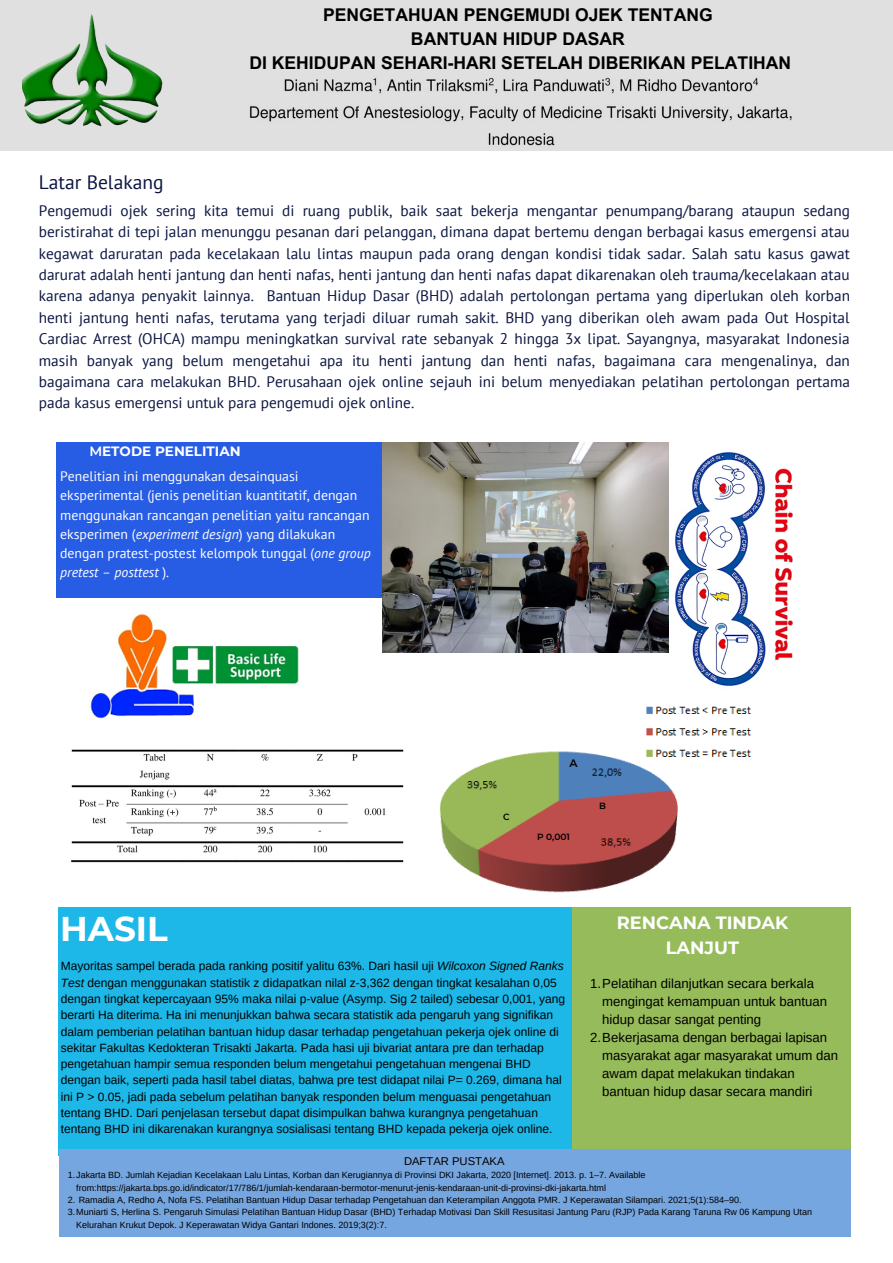
<style>
.page{position:relative;width:893px;height:1263px;background:#fff}
.page>*{position:absolute;margin:0;border:0;box-sizing:border-box;transform-origin:0 0}
.t1{font:700 34.28px "Montserrat";color:#fff}
.t2{font:19.5px "PT Sans";color:#0b1541}
.t3{font:700 17.77px/24.8px "Montserrat";color:#fff;text-align:center}
.t4{font:700 17.55px/24.3px "Arial MT Pro";color:#000;text-align:center}
.t5{font:15.3px/21.4px "PT Sans";color:#0b1541;text-align:justify}
.t6{font:13.8px/19.1px "PT Sans";color:#fff}
.t7{font:700 13.5px "Montserrat";color:#fff}
.t8{font:13.2px "Arimo";color:#000}
.t9{font:12px/16.4px "Arimo";color:#000}
.t10{font:11.25px "Arimo";color:#000}
.t11{font:600 10.88px "Montserrat";color:#000}
.t12{font:9px/12.4px "Arimo";color:#000}
.t13{font:600 9px "Montserrat";color:#000}
.s1{font-weight:600}
.s2{font-style:italic}
</style>
<div class="page">
<div style="left:56px;top:442px;width:328px;height:156px;background:#275ce4"></div>
<img style="left:439px;top:706px;width:313px;height:187px">
<div style="left:569px;top:907px;width:281px;height:242px;background:#96bb5a"></div>
<div style="left:59px;top:907px;width:513px;height:248px;background:#1db8e8"></div>
<img style="left:382px;top:442px;width:287px;height:211px">
<div style="left:0;top:0;width:893px;height:151px;background:#e0e0e0"></div>
<img style="left:23px;top:14px;width:139px;height:112px">
<img style="left:675px;top:452px;width:118px;height:234px">
<div style="left:59px;top:1149px;width:791px;height:88px;background:#76a6df"></div>
<img style="left:71px;top:749px;width:333px;height:114px">
<img style="left:88px;top:613px;width:211px;height:108px">
<img style="left:250px;top:77px;width:542px;height:69px">
<p class="t2" style="left:39px;top:169px;width:126px">Latar Belakang</p>
<p class="t4" style="left:249px;top:4px;width:543px">PENGETAHUAN PENGEMUDI OJEK TENTANG<br>BANTUAN HIDUP DASAR<br>DI KEHIDUPAN SEHARI-HARI SETELAH DIBERIKAN PELATIHAN</p>
<p class="t5" style="left:39px;top:199px;width:812px">Pengemudi ojek sering kita temui di ruang publik, baik saat bekerja mengantar penumpang/barang ataupun sedang beristirahat di tepi jalan menunggu pesanan dari pelanggan, dimana dapat bertemu dengan berbagai kasus emergensi atau kegawat daruratan pada kecelakaan lalu lintas maupun pada orang dengan kondisi tidak sadar. Salah satu kasus gawat darurat adalah henti jantung dan henti nafas, henti jantung dan henti nafas dapat dikarenakan oleh trauma/kecelakaan atau karena adanya penyakit lainnya. Bantuan Hidup Dasar (BHD) adalah pertolongan pertama yang diperlukan oleh korban henti jantung henti nafas, terutama yang terjadi diluar rumah sakit. BHD yang diberikan oleh awam pada Out Hospital Cardiac Arrest (OHCA) mampu meningkatkan survival rate sebanyak 2 hingga 3x lipat. Sayangnya, masyarakat Indonesia masih banyak yang belum mengetahui apa itu henti jantung dan henti nafas, bagaimana cara mengenalinya, dan bagaimana cara melakukan BHD. Perusahaan ojek online sejauh ini belum menyediakan pelatihan pertolongan pertama pada kasus emergensi untuk para pengemudi ojek online.</p>
<p class="t7" style="left:89px;top:442px;width:153px"><span class="s1">M</span>ETODE PENELITIAN</p>
<p class="t6" style="left:60px;top:466px;width:312px">Penelitian ini menggunakan desainquasi eksperimental (jenis penelitian kuantitatif, dengan menggunakan rancangan penelitian yaitu rancangan eksperimen (<span class="s2">experiment design</span>) yang dilakukan dengan pratest-postest kelompok tunggal (<span class="s2">one group pretest – posttest</span> ).</p>
<h1 class="t1" style="left:60px;top:907px;width:109px">HASIL</h1>
<p class="t13" style="left:503px;top:811px;width:8px">C</p>
<p class="t11" style="left:569px;top:757px;width:10px">A</p>
<p class="t13" style="left:537px;top:831px;width:34px">P 0,001</p>
<p class="t13" style="left:599px;top:800px;width:8px">B</p>
<p class="t3" style="left:617px;top:911px;width:173px">RENCANA TINDAK<br>LANJUT</p>
<p class="t9" style="left:61px;top:958px;width:506px">Mayoritas sampel berada pada ranking positif yalitu 63%. Dari hasil uji <span class="s2">Wilcoxon Signed Ranks Test</span> dengan menggunakan statistik z didapatkan nilal z-3,362 dengan tingkat kesalahan 0,05 dengan tingkat kepercayaan 95% maka nilai p-value (Asymp. Sig 2 tailed) sebesar 0,001, yang berarti Ha diterima. Ha ini menunjukkan bahwa secara statistik ada pengaruh yang signifikan dalam pemberian pelatihan bantuan hidup dasar terhadap pengetahuan pekerja ojek online di sekitar Fakultas Kedokteran Trisakti Jakarta. Pada hasi uji bivariat antara pre dan terhadap pengetahuan hampir semua responden belum mengetahui pengetahuan mengenai BHD dengan baik, seperti pada hasil tabel diatas, bahwa pre test didapat nilai P= 0.269, dimana hal ini P &gt; 0.05, jadi pada sebelum pelatihan banyak responden belum menguasai pengetahuan tentang BHD. Dari penjelasan tersebut dapat disimpulkan bahwa kurangnya pengetahuan tentang BHD ini dikarenakan kurangnya sosialisasi tentang BHD kepada pekerja ojek online.</p>
<p class="t12" style="left:76px;top:1169px;width:571px;text-indent:-8px">1.Jakarta BD. Jumlah Kejadian Kecelakaan Lalu Lintas, Korban dan Kerugiannya di Provinsi DKI Jakarta, 2020 [Internet]. 2013. p. 1–7. Available from:https://jakarta.bps.go.id/indicator/17/786/1/jumlah-kendaraan-bermotor-menurut-jenis-kendaraan-unit-di-provinsi-dki-jakarta.html</p>
<p class="t12" style="left:68px;top:1194px;width:675px">2. Ramadia A, Redho A, Nofa FS. Pelatihan Bantuan Hidup Dasar terhadap Pengetahuan dan Keterampilan Anggota PMR. J Keperawatan Silampari. 2021;5(1):584–90.</p>
<p class="t12" style="left:68px;top:1206px;width:746px">3.Muniarti S, Herlina S. Pengaruh Simulasi Pelatihan Bantuan Hidup Dasar (BHD) Terhadap Motivasi Dan Skill Resusitasi Jantung Paru (RJP) Pada Karang Taruna Rw 06 Kampung Utan</p>
<p class="t12" style="left:76px;top:1218px;width:312px">Kelurahan Krukut Depok. J Keperawatan Widya Gantari Indones. 2019;3(2):7.</p>
<p class="t8" style="left:590px;top:976px;width:225px">1.Pelatihan dilanjutkan secara berkala</p>
<p class="t8" style="left:602px;top:994px;width:226px">mengingat kemampuan untuk bantuan</p>
<p class="t8" style="left:602px;top:1012px;width:160px">hidup dasar sangat penting</p>
<p class="t8" style="left:590px;top:1030px;width:239px">2.Bekerjasama dengan berbagai lapisan</p>
<p class="t8" style="left:602px;top:1048px;width:237px">masyarakat agar masyarakat umum dan</p>
<p class="t8" style="left:602px;top:1066px;width:194px">awam dapat melakukan tindakan</p>
<p class="t8" style="left:602px;top:1084px;width:212px">bantuan hidup dasar secara mandiri</p>
<p class="t10" style="left:404px;top:1155px;width:102px">DAFTAR PUSTAKA</p>
</div>
